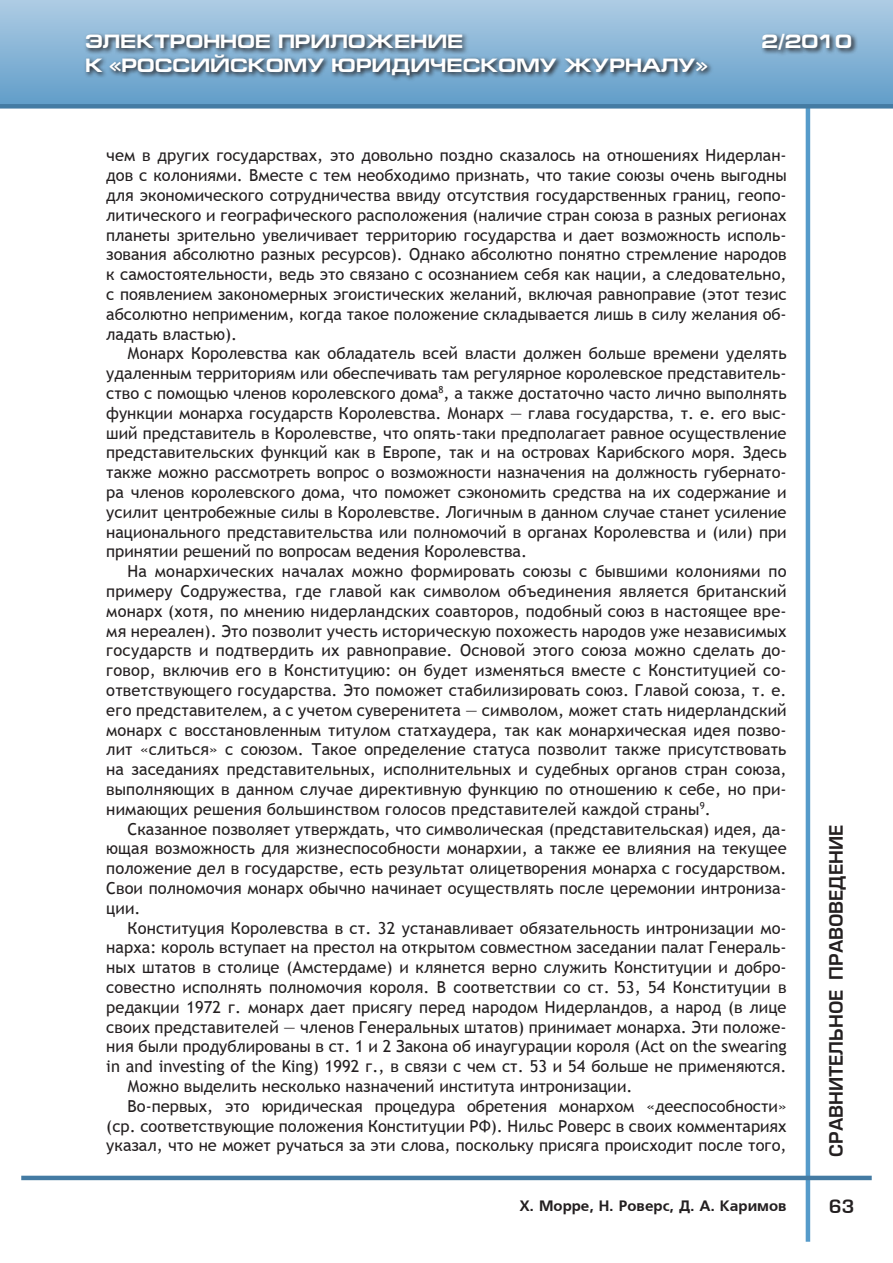
<style>
.page{position:relative;width:893px;height:1263px;background:#fff}
.page>*{position:absolute;margin:0;border:0;box-sizing:border-box;transform-origin:0 0}
.t1{font:700 19.5px "Europe Ext";color:#fff}
.t2{font:18px "Europe Demi Normal";color:#231f20}
.t3{font:16.5px/19.8px "Trebuchet MS";letter-spacing:.005em;color:#231f20;text-align:justify}
.t4{font:15px "Free Set Bold Cyrillic";color:#231f20}
</style>
<div class="page">
<hr style="left:806px;top:91px;width:4px;height:1151px;background:#569bca">
<hr style="left:21px;top:1176px;width:851px;height:4px;background:#447ba3">
<div style="left:0;top:0;width:893px;height:106px;background:linear-gradient(to bottom,#aecce4,#619dc9)"></div>
<div style="left:0;top:104px;width:893px;height:5px;background:#447ba3"></div>
<svg style="left:83px;top:31px;width:775px;height:50px;background:#7297b3"></svg>
<p class="t1" style="left:85px;top:31px;width:380px">ЭЛЕКТРОННОЕ ПРИЛОЖЕНИЕ</p>
<p class="t1" style="left:761px;top:31px;width:92px">2/2010</p>
<p class="t1" style="left:85px;top:54px;width:624px">К «РОССИЙСКОМУ ЮРИДИЧЕСКОМУ ЖУРНАЛУ»</p>
<p class="t3" style="left:106px;top:145px;width:682px">чем в других государствах, это довольно поздно сказалось на отношениях Нидерлан&shy;дов с колониями. Вместе с тем необходимо признать, что такие союзы очень выгодны для экономического сотрудничества ввиду отсутствия государственных границ, геопо&shy;литического и географического расположения (наличие стран союза в разных регионах планеты зрительно увеличивает территорию государства и дает возможность исполь&shy;зования абсолютно разных ресурсов). Однако абсолютно понятно стремление народов к самостоятельности, ведь это связано с осознанием себя как нации, а следовательно, с появлением закономерных эгоистических желаний, включая равноправие (этот тезис абсолютно неприменим, когда такое положение складывается лишь в силу желания об&shy;ладать властью).</p>
<p class="t3" style="left:106px;top:344px;width:682px;text-indent:21px">Монарх Королевства как обладатель всей власти должен больше времени уделять удаленным территориям или обеспечивать там регулярное королевское представитель&shy;ство с помощью членов королевского дома<sup>8</sup>, а также достаточно часто лично выполнять функции монарха государств Королевства. Монарх — глава государства, т. е. его выс&shy;ший представитель в Королевстве, что опять-таки предполагает равное осуществление представительских функций как в Европе, так и на островах Карибского моря. Здесь также можно рассмотреть вопрос о возможности назначения на должность губернато&shy;ра членов королевского дома, что поможет сэкономить средства на их содержание и усилит центробежные силы в Королевстве. Логичным в данном случае станет усиление национального представительства или полномочий в органах Королевства и (или) при принятии решений по вопросам ведения Королевства.</p>
<p class="t3" style="left:106px;top:562px;width:682px;text-indent:21px">На монархических началах можно формировать союзы с бывшими колониями по примеру Содружества, где главой как символом объединения является британский монарх (хотя, по мнению нидерландских соавторов, подобный союз в настоящее вре&shy;мя нереален). Это позволит учесть историческую похожесть народов уже независимых государств и подтвердить их равноправие. Основой этого союза можно сделать до&shy;говор, включив его в Конституцию: он будет изменяться вместе с Конституцией со&shy;ответствующего государства. Это поможет стабилизировать союз. Главой союза, т. е. его представителем, а с учетом суверенитета — символом, может стать нидерландский монарх с восстановленным титулом статхаудера, так как монархическая идея позво&shy;лит «слиться» с союзом. Такое определение статуса позволит также присутствовать на заседаниях представительных, исполнительных и судебных органов стран союза, выполняющих в данном случае директивную функцию по отношению к себе, но при&shy;нимающих решения большинством голосов представителей каждой страны<sup>9</sup>.</p>
<p class="t3" style="left:106px;top:819px;width:682px;text-indent:21px">Сказанное позволяет утверждать, что символическая (представительская) идея, да&shy;ющая возможность для жизнеспособности монархии, а также ее влияния на текущее положение дел в государстве, есть результат олицетворения монарха с государством.<br>Свои полномочия монарх обычно начинает осуществлять после церемонии интрониза&shy;ции.</p>
<p class="t3" style="left:128px;top:918px;width:661px">Конституция Королевства в ст. 32 устанавливает обязательность интронизации мо-</p>
<p class="t3" style="left:106px;top:938px;width:682px">нарха: король вступает на престол на открытом совместном заседании палат Генераль-</p>
<p class="t3" style="left:106px;top:958px;width:682px">ных штатов в столице (Амстердаме) и клянется верно служить Конституции и добро-</p>
<p class="t3" style="left:106px;top:977px;width:682px">совестно исполнять полномочия короля. В соответствии со ст. 53, 54 Конституции в</p>
<p class="t3" style="left:106px;top:997px;width:682px">редакции 1972 г. монарх дает присягу перед народом Нидерландов, а народ (в лице</p>
<p class="t3" style="left:106px;top:1017px;width:682px">своих представителей — членов Генеральных штатов) принимает монарха. Эти положе-</p>
<p class="t3" style="left:106px;top:1037px;width:682px">ния были продублированы в ст. 1 и 2 Закона об инаугурации короля (Act on the swearing</p>
<p class="t3" style="left:106px;top:1057px;width:682px">in and investing of the King) 1992 г., в связи с чем ст. 53 и 54 больше не применяются.</p>
<p class="t3" style="left:128px;top:1076px;width:506px">Можно выделить несколько назначений института интронизации.</p>
<p class="t3" style="left:128px;top:1096px;width:661px">Во-первых, это юридическая процедура обретения монархом «дееспособности»</p>
<p class="t3" style="left:106px;top:1116px;width:682px">(ср. соответствующие положения Конституции РФ). Нильс Роверс в своих комментариях</p>
<p class="t3" style="left:106px;top:1136px;width:682px">указал, что не может ручаться за эти слова, поскольку присяга происходит после того,</p>
<p class="t4" style="left:519px;top:1197px;width:269px">Х. Морре, Н. Роверс, Д. А. Каримов</p>
<p class="t2" style="left:826px;top:1157px;width:333px;rotate:-90deg">сравнительное правоведение</p>
<p class="t2" style="left:829px;top:1196px;width:27px">63</p>
</div>
